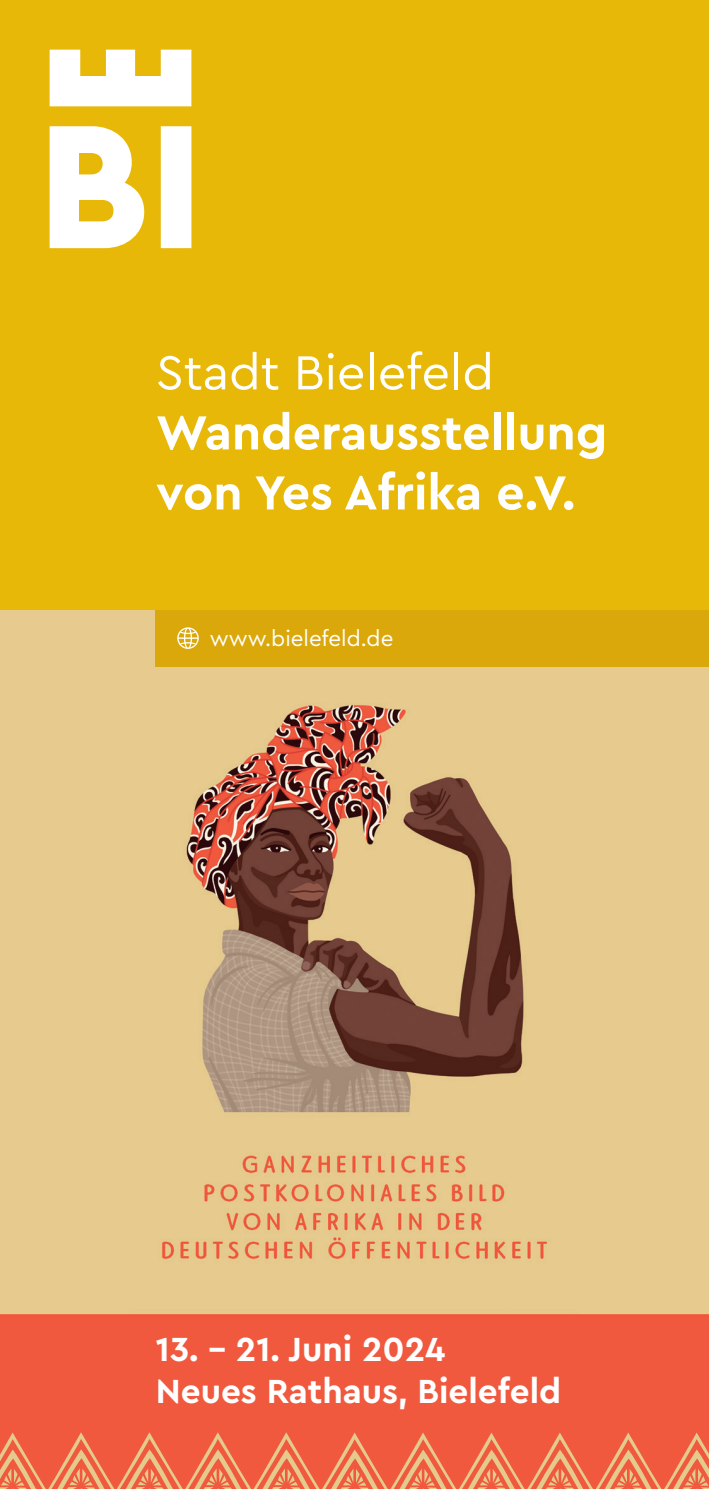
<style>
.page{position:relative;width:709px;height:1489px;background:#fff}
.page>*{position:absolute;margin:0;border:0;box-sizing:border-box;transform-origin:0 0}
.t1{font:700 50px/60px "Cera Bielefeld";color:#fff}
.t2{font:50px "Cera Bielefeld";color:#fff}
.t3{font:700 35px/42px "Cera Bielefeld";color:#fff}
.t4{font:22.5px "Cera Bielefeld";color:#fff}
</style>
<div class="page">
<div style="left:0;top:1311px;width:709px;height:177px;background:#f0593e"></div>
<svg style="left:0;top:1432px;width:709px;height:57px"></svg>
<img style="left:0;top:609px;width:709px;height:706px">
<div style="left:0;top:0;width:709px;height:609px;background:#e8b809"></div>
<div style="left:156px;top:609px;width:553px;height:57px;background:#dba80c"></div>
<svg style="left:177px;top:627px;width:22px;height:22px"></svg>
<svg style="left:50px;top:50px;width:141px;height:198px"></svg>
<h1 class="t2" style="left:156px;top:339px;width:339px">Stadt Bielefeld</h1>
<h1 class="t1" style="left:156px;top:400px;width:453px">Wanderausstellung von Yes Afrika e.V.</h1>
<p class="t4" style="left:210px;top:624px;width:185px">www.bielefeld.de</p>
<p class="t3" style="left:156px;top:1326px;width:407px">13. – 21. Juni 2024<br>Neues Rathaus, Bielefeld</p>
</div>
